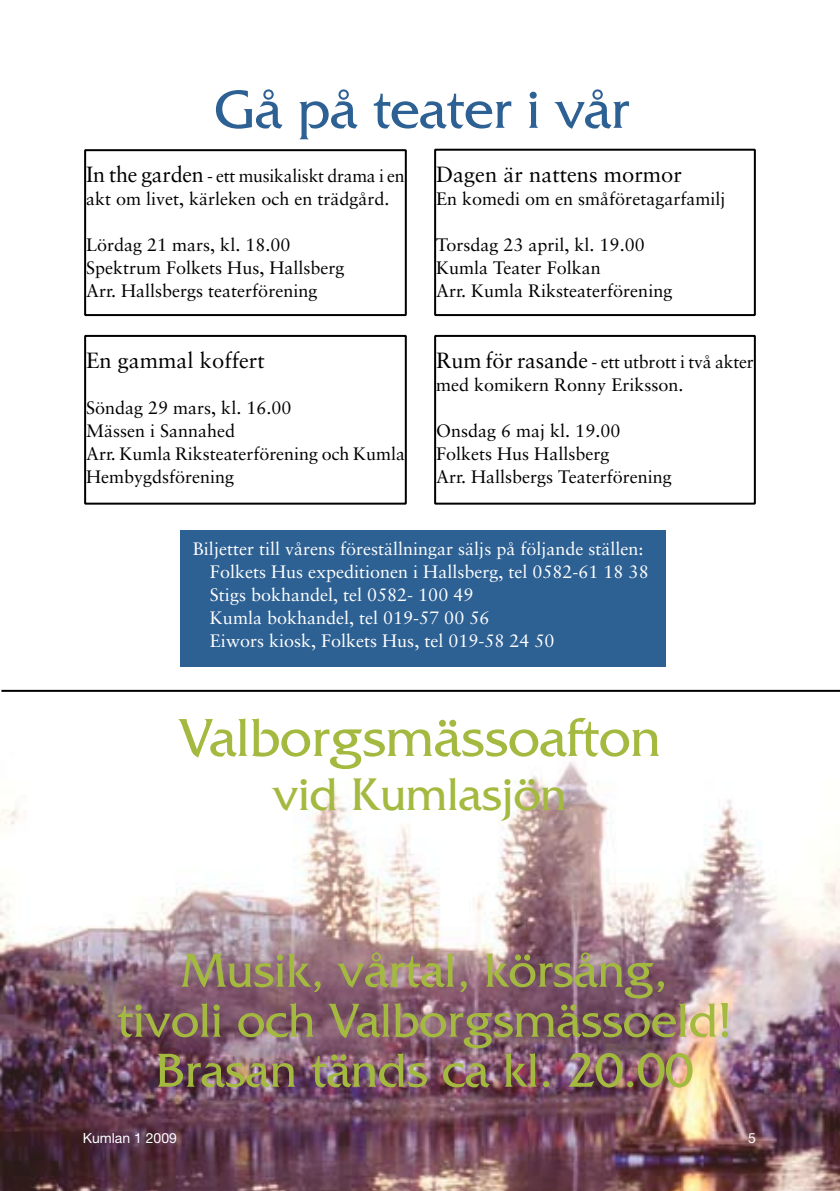
<style>
.page{position:relative;width:840px;height:1191px;background:#fff}
.page>*{position:absolute;margin:0;border:0;box-sizing:border-box;transform-origin:0 0}
.t1{font:56px "Friz Quadrata";color:#a4b93f}
.t2{font:56px "Friz Quadrata";color:#2d6093}
.t3{font:50px/50px "Friz Quadrata";color:#a4b93f;text-align:center}
.t4{font:48px "Friz Quadrata";color:#a4b93f}
.t5{font:22px "Sabon";color:#000}
.t6{font:18px/23px "Sabon";color:#000}
.t7{font:18px/23px "Sabon";color:#fff}
.t8{font:14px "Helvetica Neue";color:#fff}
.s1{font-size:22px}
</style>
<div class="page">
<div style="left:180px;top:530px;width:485px;height:136px;background:#2d6093"></div>
<img style="left:0;top:761px;width:839px;height:430px">
<img style="left:86px;top:1066px;width:669px;height:4px">
<hr style="left:1px;top:690px;width:838px;height:2px;background:#000">
<div style="left:84px;top:149px;width:322px;height:167px;border:2px solid #000"></div>
<div style="left:84px;top:335px;width:322px;height:169px;border:2px solid #000"></div>
<div style="left:434px;top:149px;width:321px;height:167px;border:2px solid #000"></div>
<div style="left:434px;top:335px;width:321px;height:169px;border:2px solid #000"></div>
<h1 class="t2" style="left:215px;top:78px;width:415px">Gå på teater i vår</h1>
<p class="t6" style="left:86px;top:164px;width:320px"><span class="s1">In the garden</span> - ett musikaliskt drama i en akt om livet, kärleken och en trädgård.</p>
<p class="t6" style="left:86px;top:233px;width:260px">Lördag 21 mars, kl. 18.00<br>Spektrum Folkets Hus, Hallsberg<br>Arr. Hallsbergs teaterförening</p>
<p class="t5" style="left:436px;top:161px;width:247px">Dagen är nattens mormor</p>
<p class="t6" style="left:436px;top:187px;width:290px">En komedi om en småföretagarfamilj</p>
<p class="t6" style="left:436px;top:233px;width:237px">Torsdag 23 april, kl. 19.00<br>Kumla Teater Folkan<br>Arr. Kumla Riksteaterförening</p>
<p class="t5" style="left:86px;top:347px;width:180px">En gammal koffert</p>
<p class="t6" style="left:86px;top:396px;width:320px">Söndag 29 mars, kl. 16.00<br>Mässen i Sannahed<br>Arr. Kumla Riksteaterförening och Kumla<br>Hembygdsförening</p>
<p class="t6" style="left:436px;top:350px;width:319px"><span class="s1">Rum för rasande</span> - ett utbrott i två akter med komikern Ronny Eriksson.</p>
<p class="t6" style="left:436px;top:419px;width:237px">Onsdag 6 maj kl. 19.00<br>Folkets Hus Hallsberg<br>Arr. Hallsbergs Teaterförening</p>
<p class="t7" style="left:210px;top:537px;width:440px;text-indent:-17px">Biljetter till vårens föreställningar säljs på följande ställen:<br>Folkets Hus expeditionen i Hallsberg, tel 0582-61 18 38<br>Stigs bokhandel, tel 0582- 100 49<br>Kumla bokhandel, tel 019-57 00 56<br>Eiwors kiosk, Folkets Hus, tel 019-58 24 50</p>
<h1 class="t1" style="left:179px;top:706px;width:482px">Valborgsmässoafton</h1>
<h3 class="t4" style="left:273px;top:767px;width:294px">vid Kumlasjön</h3>
<h2 class="t3" style="left:117px;top:945px;width:616px">Musik, vårtal, körsång,<br>tivoli och Valborgsmässoeld!<br>Brasan tänds ca kl. 20.00</h2>
<p class="t8" style="left:83px;top:1129px;width:96px">Kumlan 1 2009</p>
<p class="t8" style="left:747px;top:1129px;width:9px">5</p>
</div>
